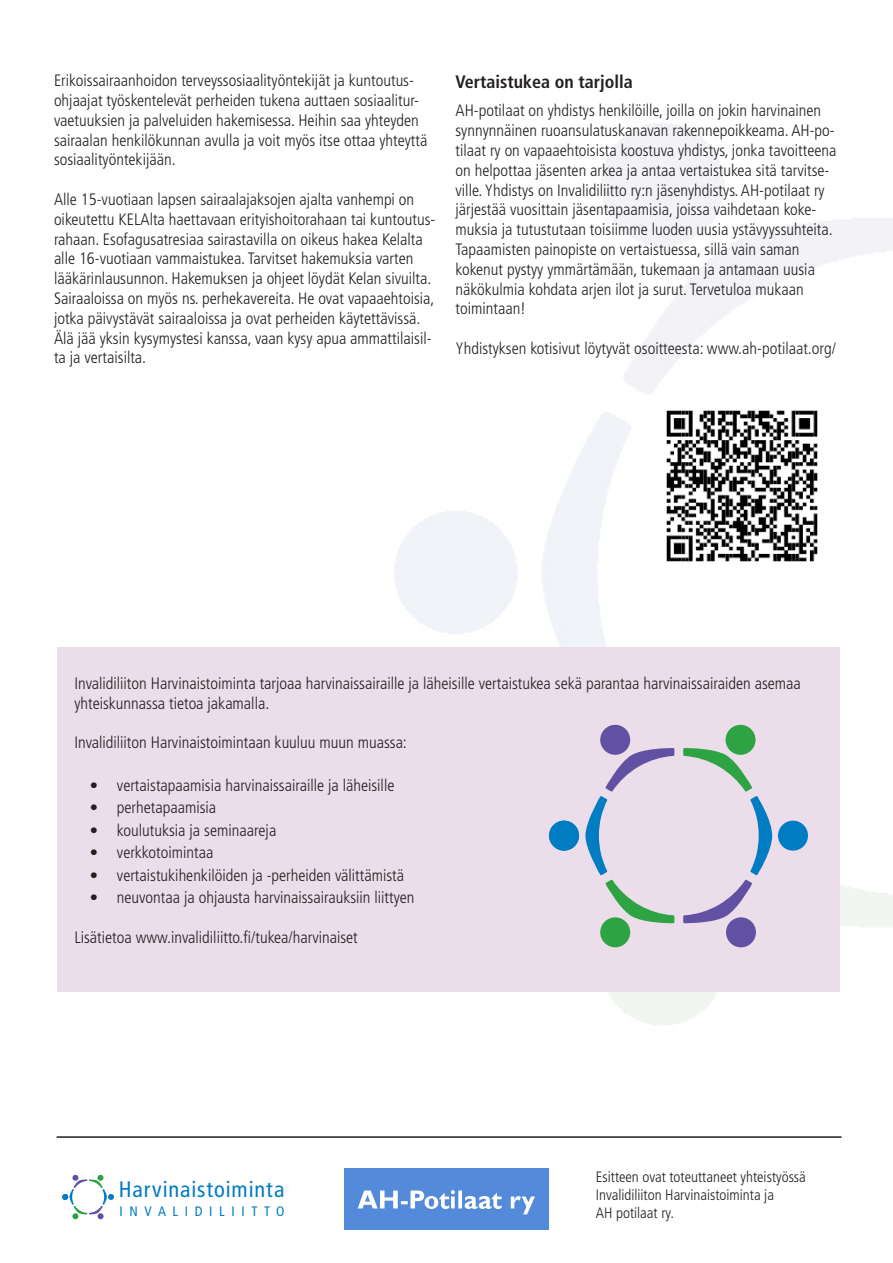
<style>
.page{position:relative;width:893px;height:1263px;background:#fff}
.page>*{position:absolute;margin:0;border:0;box-sizing:border-box;transform-origin:0 0}
.t1{font:condensed 22.35px "Frutiger LT Std";letter-spacing:.04em;color:#007cc2}
.H_väliotsikko{font:700 condensed 18px "Frutiger LT Std";color:#231f20}
.H_leipis{font:300 condensed 16.5px/19.8px "Frutiger LT Std";color:#231f20}
.t2{font:300 condensed 15px/18px "Frutiger LT Std";color:#231f20}
.t3{font:condensed 13.65px "Frutiger LT Std";letter-spacing:.485em;color:#007cc2}
</style>
<div class="page">
<svg style="left:62px;top:1175px;width:52px;height:44px"></svg>
<hr style="left:57px;top:1136px;width:785px;height:2px;background:#231f20">
<img style="left:344px;top:1168px;width:205px;height:61px">
<div style="left:57px;top:647px;width:782px;height:345px;background:#ebdde9"></div>
<div style="left:725px;top:725px;width:30px;height:30px;background:#2da343;border-radius:50%"></div>
<div style="left:549px;top:821px;width:30px;height:30px;background:#007cc2;border-radius:50%"></div>
<div style="left:600px;top:725px;width:30px;height:30px;background:#6251a2;border-radius:50%"></div>
<svg style="left:683px;top:748px;width:89px;height:175px"></svg>
<div style="left:726px;top:917px;width:30px;height:30px;background:#6251a2;border-radius:50%"></div>
<svg style="left:585px;top:748px;width:89px;height:175px"></svg>
<div style="left:600px;top:917px;width:30px;height:30px;background:#2da343;border-radius:50%"></div>
<div style="left:778px;top:821px;width:30px;height:30px;background:#007cc2;border-radius:50%"></div>
<img style="left:666px;top:410px;width:152px;height:152px">
<p class="H_leipis" style="left:54px;top:71px;width:375px">Erikoissairaanhoidon terveyssosiaalityöntekijät ja kuntoutus&shy;ohjaajat työskentelevät perheiden tukena auttaen sosiaalitur&shy;vaetuuksien ja palveluiden hakemisessa. Heihin saa yhteyden sairaalan henkilökunnan avulla ja voit myös itse ottaa yhteyttä sosiaalityöntekijään.</p>
<p class="H_leipis" style="left:54px;top:190px;width:383px">Alle 15-vuotiaan lapsen sairaalajaksojen ajalta vanhempi on oikeutettu KELAlta haettavaan erityishoitorahaan tai kuntoutus&shy;rahaan. Esofagusatresiaa sairastavilla on oikeus hakea Kelalta alle 16-vuotiaan vammaistukea. Tarvitset hakemuksia varten lääkärinlausunnon. Hakemuksen ja ohjeet löydät Kelan sivuilta.<br>Sairaaloissa on myös ns. perhekavereita. He ovat vapaaehtoisia, jotka päivystävät sairaaloissa ja ovat perheiden käytettävissä.<br>Älä jää yksin kysymystesi kanssa, vaan kysy apua ammattilaisil&shy;ta ja vertaisilta.</p>
<p class="H_väliotsikko" style="left:455px;top:71px;width:179px">Vertaistukea on tarjolla</p>
<p class="H_leipis" style="left:455px;top:101px;width:382px">AH-potilaat on yhdistys henkilöille, joilla on jokin harvinainen synnynnäinen ruoansulatuskanavan rakennepoikkeama. AH-po&shy;tilaat ry on vapaaehtoisista koostuva yhdistys, jonka tavoitteena on helpottaa jäsenten arkea ja antaa vertaistukea sitä tarvitse&shy;ville. Yhdistys on Invalidiliitto ry:n jäsenyhdistys. AH-potilaat ry järjestää vuosittain jäsentapaamisia, joissa vaihdetaan koke&shy;muksia ja tutustutaan toisiimme luoden uusia ystävyyssuhteita.<br>Tapaamisten painopiste on vertaistuessa, sillä vain saman kokenut pystyy ymmärtämään, tukemaan ja antamaan uusia näkökulmia kohdata arjen ilot ja surut. Tervetuloa mukaan toimintaan!</p>
<p class="H_leipis" style="left:455px;top:339px;width:382px">Yhdistyksen kotisivut löytyvät osoitteesta: www.ah-potilaat.org/</p>
<p class="H_leipis" style="left:74px;top:673px;width:728px">Invalidiliiton Harvinaistoiminta tarjoaa harvinaissairaille ja läheisille vertaistukea sekä parantaa harvinaissairaiden asemaa yhteiskunnassa tietoa jakamalla.</p>
<p class="H_leipis" style="left:74px;top:733px;width:334px">Invalidiliiton Harvinaistoimintaan kuuluu muun muassa:</p>
<p class="H_leipis" style="left:90px;top:775px;width:306px">• vertaistapaamisia harvinaissairaille ja läheisille</p>
<p class="H_leipis" style="left:90px;top:798px;width:128px">• perhetapaamisia</p>
<p class="H_leipis" style="left:90px;top:820px;width:188px">• koulutuksia ja seminaareja</p>
<p class="H_leipis" style="left:90px;top:843px;width:125px">• verkkotoimintaa</p>
<p class="H_leipis" style="left:90px;top:865px;width:316px">• vertaistukihenkilöiden ja -perheiden välittämistä</p>
<p class="H_leipis" style="left:90px;top:888px;width:326px">• neuvontaa ja ohjausta harvinaissairauksiin liittyen</p>
<p class="H_leipis" style="left:74px;top:927px;width:285px">Lisätietoa www.invalidiliitto.fi/tukea/harvinaiset</p>
<p class="t1" style="left:119px;top:1176px;width:167px">Harvinaistoiminta</p>
<p class="t2" style="left:596px;top:1168px;width:212px">Esitteen ovat toteuttaneet yhteistyössä<br>Invalidiliiton Harvinaistoiminta ja<br>AH potilaat ry.</p>
<p class="t3" style="left:120px;top:1203px;width:166px">INVALIDILIITTO</p>
</div>
